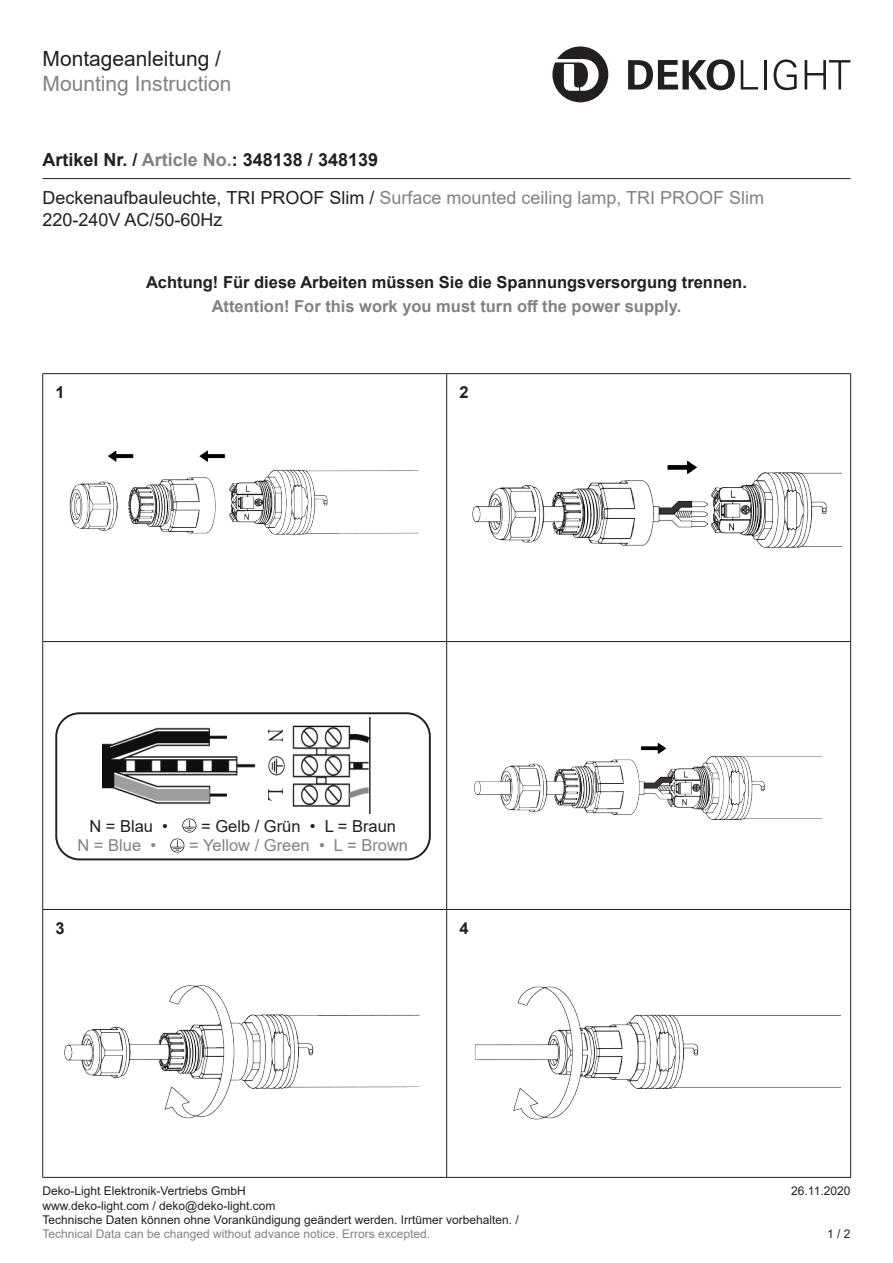
<style>
.page{position:relative;width:893px;height:1263px;background:#fff}
.page>*{position:absolute;margin:0;border:0;box-sizing:border-box;transform-origin:0 0}
.t1{font:21px "Arial";color:#808285}
.t2{font:21px "Arial";color:#231f20}
.t3{font:18px/21.6px "Arial";color:#231f20}
.t4{font:700 18px "Arial";color:#231f20}
.t5{font:700 16.5px "Arial";color:#231f20}
.t6{font:700 16.5px "Arial";color:#808285}
.t7{font:16.5px "Arial";color:#808285}
.t8{font:16.5px "Arial";color:#231f20}
.t9{font:12px/14.4px "Arial";color:#231f20}
.t10{font:12px "Arial";color:#808285}
.s1{color:#808285}
</style>
<div class="page">
<hr style="left:43px;top:178px;width:807px;height:1px;background:#231f20">
<svg style="left:552px;top:46px;width:56px;height:56px"></svg>
<svg style="left:628px;top:59px;width:107px;height:31px"></svg>
<svg style="left:741px;top:60px;width:17px;height:30px"></svg>
<hr style="left:764px;top:60px;width:2px;height:30px;background:#231f20">
<svg style="left:774px;top:59px;width:23px;height:31px"></svg>
<svg style="left:805px;top:60px;width:45px;height:30px"></svg>
<hr style="left:43px;top:641px;width:403px;height:1px;background:#231f20">
<hr style="left:447px;top:641px;width:403px;height:1px;background:#231f20">
<hr style="left:43px;top:909px;width:403px;height:1px;background:#231f20">
<hr style="left:447px;top:909px;width:403px;height:1px;background:#231f20">
<hr style="left:43px;top:373px;width:404px;height:1px;background:#231f20">
<hr style="left:42px;top:374px;width:1px;height:267px;background:#231f20">
<hr style="left:447px;top:373px;width:404px;height:1px;background:#231f20">
<hr style="left:446px;top:374px;width:1px;height:267px;background:#231f20">
<hr style="left:850px;top:374px;width:1px;height:267px;background:#231f20">
<hr style="left:42px;top:641px;width:1px;height:268px;background:#231f20">
<hr style="left:446px;top:641px;width:1px;height:268px;background:#231f20">
<hr style="left:850px;top:641px;width:1px;height:268px;background:#231f20">
<hr style="left:42px;top:909px;width:1px;height:268px;background:#231f20">
<hr style="left:446px;top:909px;width:1px;height:268px;background:#231f20">
<hr style="left:850px;top:909px;width:1px;height:268px;background:#231f20">
<hr style="left:43px;top:1177px;width:404px;height:1px;background:#231f20">
<hr style="left:447px;top:1177px;width:404px;height:1px;background:#231f20">
<div style="left:55px;top:712px;width:376px;height:148px;border:2px solid #231f20;border-radius:23px"></div>
<img style="left:102px;top:718px;width:269px;height:96px">
<img style="left:182px;top:818px;width:15px;height:15px">
<img style="left:170px;top:838px;width:15px;height:15px">
<img style="left:475px;top:986px;width:366px;height:134px">
<img style="left:64px;top:985px;width:356px;height:134px">
<img style="left:474px;top:742px;width:349px;height:78px">
<img style="left:472px;top:461px;width:370px;height:87px">
<img style="left:69px;top:450px;width:350px;height:85px">
<h1 class="t2" style="left:43px;top:44px;width:180px">Montageanleitung /</h1>
<h1 class="t1" style="left:43px;top:69px;width:191px">Mounting Instruction</h1>
<h2 class="t4" style="left:43px;top:147px;width:337px">Artikel Nr. / <span class="s1">Article No.</span>: 348138 / 348139</h2>
<h2 class="t3" style="left:43px;top:187px;width:723px">Deckenaufbauleuchte, TRI PROOF Slim / <span class="s1">Surface mounted ceiling lamp, TRI PROOF Slim<br></span>220-240V AC/50-60Hz</h2>
<h3 class="t5" style="left:146px;top:271px;width:602px">Achtung! Für diese Arbeiten müssen Sie die Spannungsversorgung trennen.</h3>
<h3 class="t6" style="left:212px;top:295px;width:471px">Attention! For this work you must turn off the power supply.</h3>
<h3 class="t5" style="left:55px;top:381px;width:11px">1</h3>
<h3 class="t5" style="left:459px;top:381px;width:11px">2</h3>
<h3 class="t8" style="left:89px;top:814px;width:80px">N = Blau •</h3>
<h3 class="t8" style="left:201px;top:814px;width:197px">= Gelb / Grün • L = Braun</h3>
<h3 class="t7" style="left:77px;top:834px;width:80px">N = Blue •</h3>
<h3 class="t7" style="left:189px;top:834px;width:220px">= Yellow / Green • L = Brown</h3>
<h3 class="t5" style="left:55px;top:917px;width:11px">3</h3>
<h3 class="t5" style="left:459px;top:917px;width:11px">4</h3>
<p class="t9" style="left:43px;top:1184px;width:205px">Deko-Light Elektronik-Vertriebs GmbH</p>
<p class="t9" style="left:791px;top:1184px;width:61px">26.11.2020</p>
<p class="t9" style="left:43px;top:1198px;width:478px">www.deko-light.com / deko@deko-light.com<br>Technische Daten können ohne Vorankündigung geändert werden. Irrtümer vorbehalten. /</p>
<p class="t10" style="left:43px;top:1226px;width:389px">Technical Data can be changed without advance notice. Errors excepted.</p>
<p class="t9" style="left:827px;top:1227px;width:25px">1 / 2</p>
</div>
